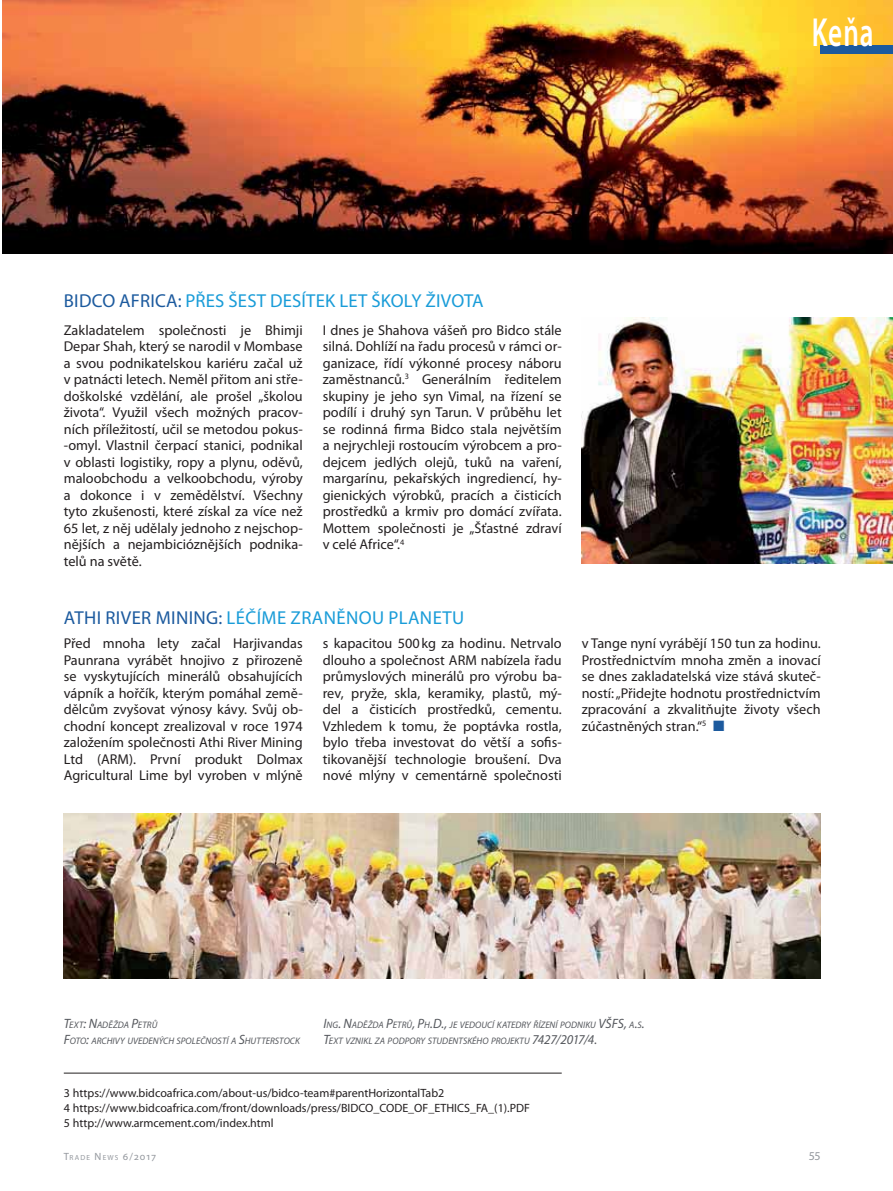
<style>
.page{position:relative;width:893px;height:1191px;background:#fff}
.page>*{position:absolute;margin:0;border:0;box-sizing:border-box;transform-origin:0 0}
.t1{font:600 40.8px "Myriad Pro";color:#fff;scale:.67 1}
.t2{font:18.75px "Myriad Pro";letter-spacing:.01em;color:#199cd8}
.t3{font:14.25px/16.5px "Myriad Pro";color:#231f20;text-align:justify}
.t4{font:12px/15px "Myriad Pro";color:#231f20}
.t5{font:12px "Myriad Pro";color:#94989e}
.t6{font:italic 9.45px/16.5px "Myriad Pro";letter-spacing:.005em;color:#55585d}
.t7{font:7.35px "Myriad Pro";letter-spacing:.165em;color:#94989e}
.s1{color:#1c5a9e}
.s2{font-size:13.5px}
.s3{font-size:10.5px}
</style>
<div class="page">
<img style="left:582px;top:318px;width:311px;height:245px">
<hr style="left:64px;top:1072px;width:498px;height:1px;background:#231f20">
<img style="left:64px;top:813px;width:757px;height:165px">
<img style="left:2px;top:0;width:891px;height:253px">
<div style="left:821px;top:45px;width:72px;height:9px;background:#1c5a9e"></div>
<h2 class="t2" style="left:64px;top:293px;width:421px"><span class="s1">BIDCO AFRICA:</span> PŘES ŠEST DESÍTEK LET ŠKOLY ŽIVOTA</h2>
<p class="t3" style="left:64px;top:323px;width:240px">Zakladatelem společnosti je Bhimji Depar Shah, který se narodil v Mombase a svou podnikatelskou kariéru začal už v patnácti letech. Neměl přitom ani stře&shy;doškolské vzdělání, ale prošel „školou života“. Využil všech možných pracov&shy;ních příležitostí, učil se metodou pokus--omyl. Vlastnil čerpací stanici, podnikal v oblasti logistiky, ropy a plynu, oděvů, maloobchodu a velkoobchodu, výroby a dokonce i v zemědělství. Všechny tyto zkušenosti, které získal za více než 65 let, z něj udělaly jednoho z nejschop&shy;nějších a nejambicióznějších podnika&shy;telů na světě.</p>
<p class="t3" style="left:323px;top:323px;width:241px">I dnes je Shahova vášeň pro Bidco stále silná. Dohlíží na řadu procesů v rámci or&shy;ganizace, řídí výkonné procesy náboru zaměstnanců.<sup>3</sup> Generálním ředitelem skupiny je jeho syn Vimal, na řízení se podílí i druhý syn Tarun. V průběhu let se rodinná firma Bidco stala největším a nejrychleji rostoucím výrobcem a pro&shy;dejcem jedlých olejů, tuků na vaření, margarínu, pekařských ingrediencí, hy&shy;gienických výrobků, pracích a čisticích prostředků a krmiv pro domácí zvířata.<br>Mottem společnosti je „Šťastné zdraví v celé Africe“.<sup>4</sup></p>
<h1 class="t1" style="left:812px;top:16px;width:94px">Keňa</h1>
<h2 class="t2" style="left:64px;top:610px;width:402px"><span class="s1">ATHI RIVER MINING:</span> LÉČÍME ZRANĚNOU PLANETU</h2>
<p class="t3" style="left:64px;top:636px;width:240px">Před mnoha lety začal Harjivandas Paunrana vyrábět hnojivo z přirozeně se vyskytujících minerálů obsahujících vápník a hořčík, kterým pomáhal země&shy;dělcům zvyšovat výnosy kávy. Svůj ob&shy;chodní koncept zrealizoval v roce 1974 založením společnosti Athi River Mining Ltd (ARM). První produkt Dolmax Agricultural Lime byl vyroben v mlýně</p>
<p class="t3" style="left:323px;top:636px;width:240px">s kapacitou 500 kg za hodinu. Netrvalo dlouho a společnost ARM nabízela řadu průmyslových minerálů pro výrobu ba&shy;rev, pryže, skla, keramiky, plastů, mý&shy;del a čisticích prostředků, cementu.<br>Vzhledem k tomu, že poptávka rostla, bylo třeba investovat do větší a sofis&shy;tikovanější technologie broušení. Dva nové mlýny v cementárně společnosti</p>
<p class="t3" style="left:582px;top:636px;width:240px">v Tange nyní vyrábějí 150 tun za hodinu.<br>Prostřednictvím mnoha změn a inovací se dnes zakladatelská vize stává skuteč&shy;ností: „Přidejte hodnotu prostřednictvím zpracování a zkvalitňujte životy všech zúčastněných stran.“<sup>5</sup></p>
<p class="t6" style="left:64px;top:1016px;width:238px"><span class="s2">T</span>EXT<span class="s2">: N</span>ADĚŽDA <span class="s2">P</span>ETRŮ<br><span class="s2">F</span>OTO<span class="s2">:</span> ARCHIVY UVEDENÝCH SPOLEČNOSTÍ A <span class="s2">S</span>HUTTERSTOCK</p>
<p class="t6" style="left:323px;top:1016px;width:323px"><span class="s2">I</span>NG<span class="s2">. N</span>ADĚŽDA <span class="s2">P</span>ETRŮ<span class="s2">, P</span>H<span class="s2">.D.,</span> JE VEDOUCÍ KATEDRY ŘÍZENÍ PODNIKU <span class="s2">VŠFS,</span> A<span class="s2">.</span>S<span class="s2">.<br>T</span>EXT VZNIKL ZA PODPORY STUDENTSKÉHO PROJEKTU <span class="s2">7427/2017/4.</span></p>
<p class="t4" style="left:64px;top:1086px;width:468px">3 https://www.bidcoafrica.com/about-us/bidco-team#parentHorizontalTab2<br>4 https://www.bidcoafrica.com/front/downloads/press/BIDCO_CODE_OF_ETHICS_FA_(1).PDF<br>5 http://www.armcement.com/index.html</p>
<p class="t7" style="left:64px;top:1153px;width:94px"><span class="s3">T</span>RADE <span class="s3">N</span>EWS <span class="s3">6/2017</span></p>
<p class="t5" style="left:809px;top:1151px;width:14px">55</p>
</div>
